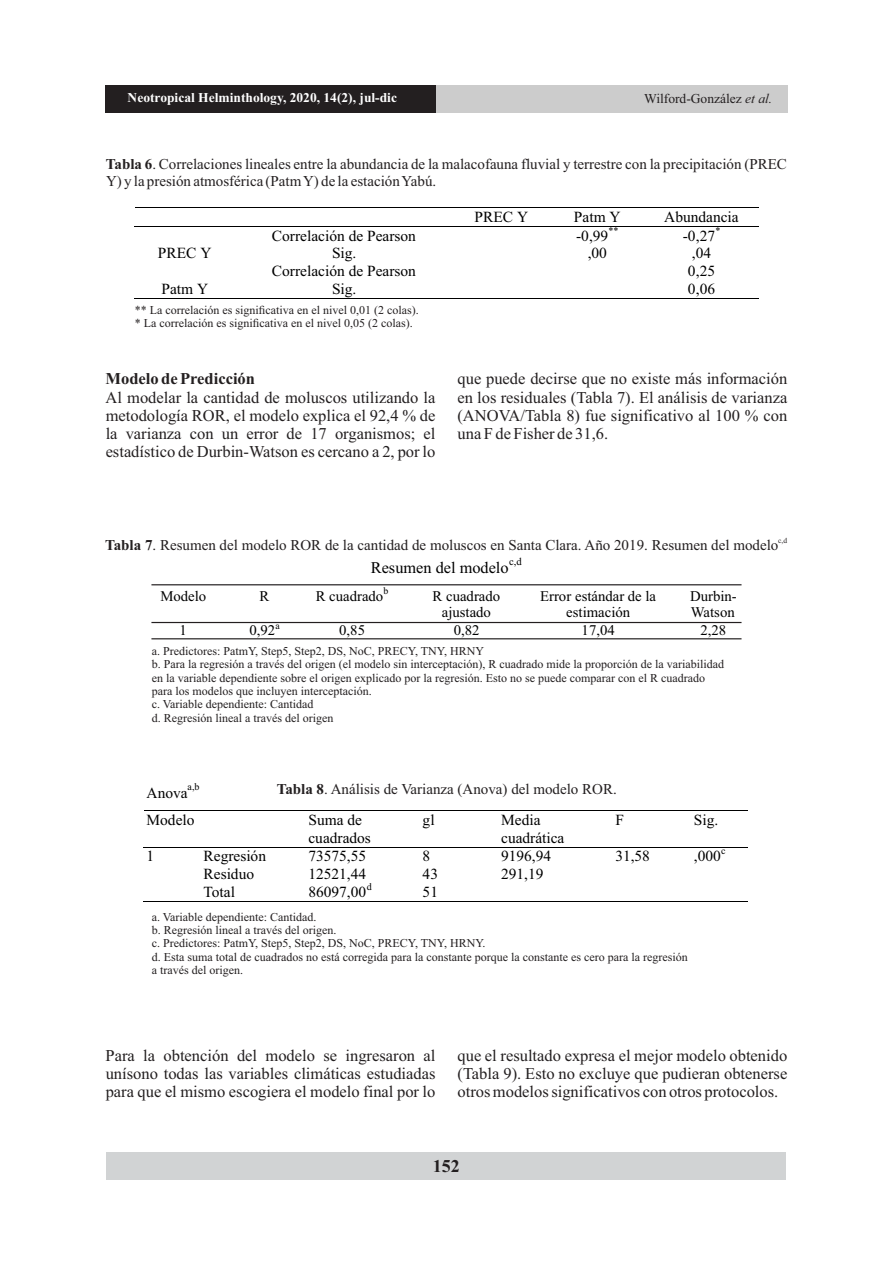
<style>
.page{position:relative;width:893px;height:1263px;background:#fff}
.page>*{position:absolute;margin:0;border:0;box-sizing:border-box;transform-origin:0 0}
.t1{font:700 18px "Times New Roman";color:#231f20}
.t2{font:16.5px/18.3px "Times New Roman";color:#231f20;text-align:justify}
.t3{font:700 16.5px "Times New Roman";color:#231f20}
.t4{font:16.35px "Times New Roman";color:#000}
.t5{font:15.45px/17.9px "Times New Roman";color:#000}
.t6{font:15px/16.6px "Times New Roman";color:#231f20}
.t7{font:14.7px/17px "Times New Roman";color:#000;text-align:center}
.t8{font:700 13.5px "Times New Roman";color:#fff}
.t9{font:13.5px "Times New Roman";color:#231f20}
.t10{font:12px/13.4px "Times New Roman";color:#231f20}
.t11{font:10.65px "Times New Roman";color:#000}
.t12{font:10.05px "Times New Roman";color:#000}
.t13{font:7.5px "Times New Roman";color:#231f20}
.s1{font-style:italic}
.s2{font-weight:700}
</style>
<div class="page">
<div style="left:107px;top:1152px;width:679px;height:28px;background:#d1d3d4"></div>
<hr style="left:135px;top:207px;width:318px;height:1px;background:#000">
<hr style="left:454px;top:207px;width:95px;height:1px;background:#000">
<hr style="left:550px;top:207px;width:95px;height:1px;background:#000">
<hr style="left:646px;top:207px;width:112px;height:1px;background:#000">
<hr style="left:135px;top:226px;width:100px;height:1px;background:#000">
<hr style="left:236px;top:226px;width:217px;height:1px;background:#000">
<hr style="left:454px;top:226px;width:95px;height:1px;background:#000">
<hr style="left:550px;top:226px;width:95px;height:1px;background:#000">
<hr style="left:646px;top:226px;width:112px;height:1px;background:#000">
<hr style="left:135px;top:298px;width:100px;height:1px;background:#000">
<hr style="left:236px;top:298px;width:217px;height:1px;background:#000">
<hr style="left:454px;top:298px;width:95px;height:1px;background:#000">
<hr style="left:550px;top:298px;width:95px;height:1px;background:#000">
<hr style="left:646px;top:298px;width:112px;height:1px;background:#000">
<hr style="left:151px;top:584px;width:590px;height:1px;background:#231f20">
<hr style="left:151px;top:622px;width:590px;height:1px;background:#231f20">
<hr style="left:151px;top:638px;width:590px;height:1px;background:#231f20">
<hr style="left:144px;top:810px;width:151px;height:1px;background:#000">
<hr style="left:296px;top:810px;width:114px;height:1px;background:#000">
<hr style="left:410px;top:810px;width:78px;height:1px;background:#000">
<hr style="left:489px;top:810px;width:113px;height:1px;background:#000">
<hr style="left:603px;top:810px;width:78px;height:1px;background:#000">
<hr style="left:682px;top:810px;width:64px;height:1px;background:#000">
<hr style="left:143px;top:847px;width:48px;height:1px;background:#000">
<hr style="left:191px;top:847px;width:104px;height:1px;background:#000">
<hr style="left:296px;top:847px;width:114px;height:1px;background:#000">
<hr style="left:410px;top:847px;width:78px;height:1px;background:#000">
<hr style="left:489px;top:847px;width:113px;height:1px;background:#000">
<hr style="left:603px;top:847px;width:78px;height:1px;background:#000">
<hr style="left:682px;top:847px;width:66px;height:1px;background:#000">
<hr style="left:143px;top:901px;width:48px;height:1px;background:#000">
<hr style="left:191px;top:901px;width:104px;height:1px;background:#000">
<hr style="left:296px;top:901px;width:114px;height:1px;background:#000">
<hr style="left:410px;top:901px;width:78px;height:1px;background:#000">
<hr style="left:489px;top:901px;width:113px;height:1px;background:#000">
<hr style="left:603px;top:901px;width:78px;height:1px;background:#000">
<hr style="left:682px;top:901px;width:66px;height:1px;background:#000">
<div style="left:106px;top:85px;width:681px;height:28px;background:#ccc"></div>
<div style="left:106px;top:85px;width:330px;height:28px;background:#231f20"></div>
<p class="t8" style="left:128px;top:93px;width:271px">Neotropical Helminthology, 2020, 14(2), jul-dic</p>
<p class="t9" style="left:644px;top:94px;width:130px">Wilford-González <span class="s1">et al.</span></p>
<p class="t6" style="left:106px;top:157px;width:682px"><span class="s2">Tabla 6</span>. Correlaciones lineales entre la abundancia de la malacofauna fluvial y terrestre con la precipitación (PREC<br>Y) y la presión atmosférica (Patm Y) de la estación Yabú.</p>
<p class="t5" style="left:474px;top:209px;width:55px">PREC Y</p>
<p class="t5" style="left:574px;top:209px;width:48px">Patm Y</p>
<p class="t5" style="left:664px;top:209px;width:76px">Abundancia</p>
<p class="t5" style="left:158px;top:246px;width:55px">PREC Y</p>
<p class="t12" style="left:609px;top:227px;width:12px">**</p>
<p class="t12" style="left:715px;top:227px;width:7px">*</p>
<p class="t5" style="left:272px;top:228px;width:146px">Correlación de Pearson</p>
<p class="t5" style="left:576px;top:228px;width:34px">-0,99</p>
<p class="t5" style="left:683px;top:228px;width:34px">-0,27</p>
<p class="t5" style="left:332px;top:246px;width:26px">Sig.</p>
<p class="t5" style="left:588px;top:246px;width:21px">,00</p>
<p class="t5" style="left:692px;top:246px;width:21px">,04</p>
<p class="t5" style="left:272px;top:264px;width:146px">Correlación de Pearson</p>
<p class="t5" style="left:688px;top:264px;width:29px">0,25</p>
<p class="t5" style="left:332px;top:282px;width:26px">Sig.</p>
<p class="t5" style="left:688px;top:282px;width:29px">0,06</p>
<p class="t10" style="left:135px;top:304px;width:285px">** La correlación es significativa en el nivel 0,01 (2 colas). * La correlación es significativa en el nivel 0,05 (2 colas).</p>
<p class="t5" style="left:161px;top:282px;width:48px">Patm Y</p>
<h2 class="t3" style="left:106px;top:373px;width:151px">Modelo de Predicción</h2>
<h2 class="t2" style="left:106px;top:390px;width:331px">Al modelar la cantidad de moluscos utilizando la metodología ROR, el modelo explica el 92,4 % de la varianza con un error de 17 organismos; el estadístico de Durbin-Watson es cercano a 2, por lo</h2>
<h2 class="t2" style="left:457px;top:371px;width:331px">que puede decirse que no existe más información en los residuales (Tabla 7). El análisis de varianza (ANOVA/Tabla 8) fue significativo al 100 % con una F de Fisher de 31,6.</h2>
<p class="t13" style="left:778px;top:537px;width:10px">c,d</p>
<p class="t6" style="left:105px;top:538px;width:675px"><span class="s2">Tabla 7</span>. Resumen del modelo ROR de la cantidad de moluscos en Santa Clara. Año 2019. Resumen del modelo</p>
<h3 class="t4" style="left:371px;top:561px;width:139px">Resumen del modelo</h3>
<p class="t11" style="left:509px;top:558px;width:14px">c,d</p>
<p class="t7" style="left:160px;top:588px;width:47px">Modelo</p>
<p class="t7" style="left:260px;top:588px;width:11px">R</p>
<p class="t7" style="left:316px;top:588px;width:74px">R cuadrado<sup>b</sup></p>
<p class="t7" style="left:433px;top:588px;width:69px">R cuadrado ajustado</p>
<p class="t7" style="left:540px;top:588px;width:118px">Error estándar de la estimación</p>
<p class="t7" style="left:690px;top:588px;width:48px;text-align:left">Durbin-<br>Watson</p>
<p class="t7" style="left:179px;top:623px;width:9px">1</p>
<p class="t7" style="left:249px;top:623px;width:32px">0,92<sup>a</sup></p>
<p class="t7" style="left:339px;top:623px;width:27px">0,85</p>
<p class="t7" style="left:454px;top:623px;width:27px">0,82</p>
<p class="t7" style="left:582px;top:623px;width:35px">17,04</p>
<p class="t7" style="left:700px;top:623px;width:27px">2,28</p>
<p class="t10" style="left:152px;top:646px;width:574px">a. Predictores: PatmY, Step5, Step2, DS, NoC, PRECY, TNY, HRNY<br>b. Para la regresión a través del origen (el modelo sin interceptación), R cuadrado mide la proporción de la variabilidad en la variable dependiente sobre el origen explicado por la regresión. Esto no se puede comparar con el R cuadrado para los modelos que incluyen interceptación.<br>c. Variable dependiente: Cantidad<br>d. Regresión lineal a través del origen</p>
<p class="t5" style="left:147px;top:785px;width:43px">Anova</p>
<p class="t6" style="left:277px;top:782px;width:341px"><span class="s2">Tabla 8</span>. Análisis de Varianza (Anova) del modelo ROR.</p>
<p class="t12" style="left:188px;top:783px;width:13px">a,b</p>
<p class="t5" style="left:147px;top:812px;width:49px">Modelo</p>
<p class="t5" style="left:308px;top:812px;width:64px">Suma de cuadrados</p>
<p class="t5" style="left:423px;top:812px;width:13px">gl</p>
<p class="t5" style="left:501px;top:812px;width:65px">Media cuadrática</p>
<p class="t5" style="left:615px;top:812px;width:10px">F</p>
<p class="t5" style="left:694px;top:812px;width:26px">Sig.</p>
<p class="t5" style="left:147px;top:849px;width:9px">1</p>
<p class="t5" style="left:204px;top:849px;width:64px">Regresión</p>
<p class="t5" style="left:308px;top:849px;width:59px">73575,55</p>
<p class="t5" style="left:423px;top:849px;width:9px">8</p>
<p class="t5" style="left:501px;top:849px;width:52px">9196,94</p>
<p class="t5" style="left:615px;top:849px;width:36px">31,58</p>
<p class="t5" style="left:694px;top:849px;width:28px">,000</p>
<p class="t12" style="left:721px;top:847px;width:6px">c</p>
<p class="t5" style="left:204px;top:866px;width:52px">Residuo</p>
<p class="t5" style="left:308px;top:866px;width:59px">12521,44</p>
<p class="t5" style="left:423px;top:866px;width:17px">43</p>
<p class="t5" style="left:501px;top:866px;width:44px">291,19</p>
<p class="t5" style="left:204px;top:884px;width:33px">Total</p>
<p class="t5" style="left:308px;top:884px;width:59px">86097,00</p>
<p class="t12" style="left:367px;top:883px;width:7px">d</p>
<p class="t5" style="left:423px;top:884px;width:17px">51</p>
<p class="t10" style="left:152px;top:911px;width:537px">a. Variable dependiente: Cantidad.<br>b. Regresión lineal a través del origen.<br>c. Predictores: PatmY, Step5, Step2, DS, NoC, PRECY, TNY, HRNY.<br>d. Esta suma total de cuadrados no está corregida para la constante porque la constante es cero para la regresión a través del origen.</p>
<h2 class="t2" style="left:106px;top:1047px;width:331px">Para la obtención del modelo se ingresaron al unísono todas las variables climáticas estudiadas para que el mismo escogiera el modelo final por lo</h2>
<h2 class="t2" style="left:457px;top:1047px;width:331px">que el resultado expresa el mejor modelo obtenido (Tabla 9). Esto no excluye que pudieran obtenerse otros modelos significativos con otros protocolos.</h2>
<h1 class="t1" style="left:433px;top:1160px;width:28px">152</h1>
</div>
